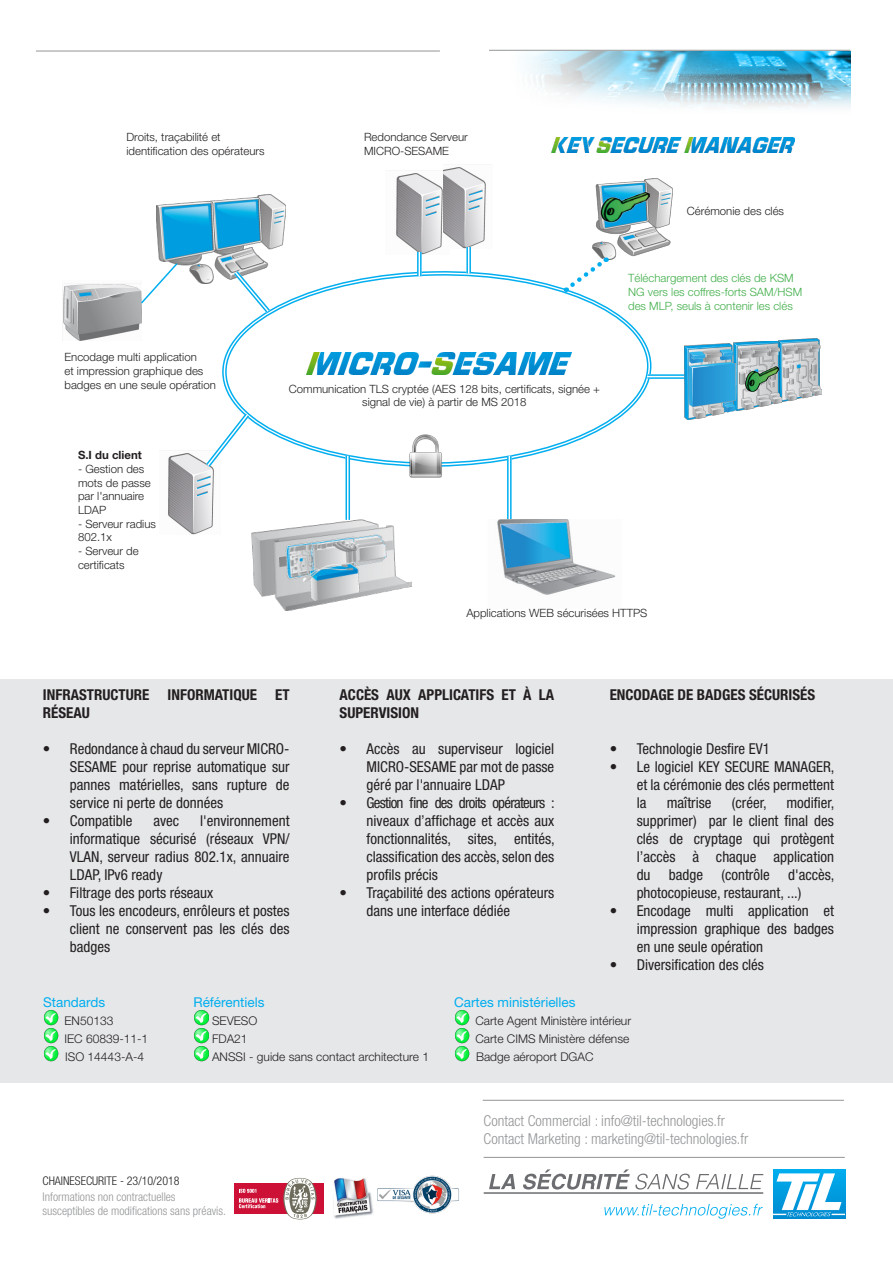
<style>
.page{position:relative;width:893px;height:1263px;background:#fff}
.page>*{position:absolute;margin:0;border:0;box-sizing:border-box;transform-origin:0 0}
.t1{font:condensed 15px/18px "Helvetica Neue";color:#231f20;text-align:justify}
.t2{font:700 condensed 15px/18px "Helvetica Neue";color:#231f20}
.t3{font:300 condensed 15px "Helvetica Neue";color:#939598}
.t4{font:13.5px "Helvetica Neue";color:#00aeef}
.t5{font:300 12px "Helvetica Neue";color:#231f20}
.t6{font:300 condensed 12px/14.4px "Helvetica Neue";color:#939598}
.t7{font:300 condensed 12px "Helvetica Neue";color:#231f20}
.t8{font:300 11.4px/13.6px "Helvetica Neue";color:#231f20}
.t9{font:300 11.4px/13.6px "Helvetica Neue";color:#40ae49}
.t10{font:700 11.4px "Helvetica Neue";color:#231f20}
</style>
<div class="page">
<hr style="left:36px;top:51px;width:404px;height:1px;background:#939598">
<img style="left:526px;top:51px;width:324px;height:57px">
<hr style="left:489px;top:50px;width:361px;height:1px;background:#939598">
<div style="left:1px;top:679px;width:892px;height:404px;background:#e6e7e9"></div>
<hr style="left:483px;top:1100px;width:361px;height:1px;background:#939598">
<hr style="left:484px;top:1157px;width:361px;height:1px;background:#939598">
<hr style="left:484px;top:1192px;width:279px;height:2px;background:#6c6d70">
<svg style="left:489px;top:1169px;width:274px;height:20px"></svg>
<svg style="left:604px;top:1204px;width:159px;height:15px"></svg>
<svg style="left:773px;top:1169px;width:72px;height:50px"></svg>
<svg style="left:773px;top:1173px;width:72px;height:43px"></svg>
<div style="left:234px;top:1183px;width:90px;height:31px;background:#cd1136"></div>
<svg style="left:239px;top:1178px;width:78px;height:41px"></svg>
<img style="left:333px;top:1178px;width:32px;height:41px">
<img style="left:44px;top:1010px;width:15px;height:15px">
<img style="left:44px;top:1028px;width:15px;height:15px">
<img style="left:44px;top:1046px;width:15px;height:15px">
<img style="left:194px;top:1010px;width:15px;height:15px">
<img style="left:194px;top:1028px;width:15px;height:15px">
<img style="left:194px;top:1046px;width:15px;height:15px">
<img style="left:455px;top:1010px;width:14px;height:15px">
<img style="left:455px;top:1028px;width:14px;height:15px">
<img style="left:455px;top:1046px;width:14px;height:15px">
<img style="left:778px;top:338px;width:44px;height:63px">
<img style="left:733px;top:341px;width:48px;height:69px">
<svg style="left:225px;top:273px;width:424px;height:192px"></svg>
<img style="left:307px;top:352px;width:264px;height:22px">
<img style="left:592px;top:178px;width:81px;height:82px">
<img style="left:552px;top:138px;width:242px;height:14px">
<img style="left:156px;top:195px;width:129px;height:88px">
<img style="left:252px;top:520px;width:160px;height:90px">
<svg style="left:347px;top:456px;width:2px;height:64px"></svg>
<hr style="left:349px;top:456px;width:1px;height:64px;background:#00aeef">
<hr style="left:346px;top:456px;width:1px;height:64px;background:#00aeef">
<div style="left:507px;top:456px;width:5px;height:64px;background:#fff"></div>
<hr style="left:510px;top:456px;width:2px;height:64px;background:#00aeef">
<hr style="left:507px;top:456px;width:2px;height:64px;background:#00aeef">
<img style="left:396px;top:173px;width:47px;height:81px">
<img style="left:443px;top:167px;width:43px;height:81px">
<div style="left:466px;top:247px;width:5px;height:26px;background:#fff"></div>
<hr style="left:469px;top:247px;width:2px;height:26px;background:#00aeef">
<hr style="left:466px;top:247px;width:2px;height:26px;background:#00aeef">
<div style="left:417px;top:252px;width:5px;height:24px;background:#fff"></div>
<hr style="left:420px;top:252px;width:2px;height:24px;background:#00aeef">
<hr style="left:417px;top:252px;width:2px;height:24px;background:#00aeef">
<svg style="left:229px;top:266px;width:46px;height:52px"></svg>
<img style="left:497px;top:520px;width:119px;height:75px">
<div style="left:647px;top:374px;width:44px;height:5px;background:#fff"></div>
<hr style="left:647px;top:374px;width:44px;height:2px;background:#00aeef">
<hr style="left:647px;top:377px;width:44px;height:2px;background:#00aeef">
<svg style="left:560px;top:253px;width:52px;height:43px"></svg>
<img style="left:63px;top:284px;width:78px;height:57px">
<svg style="left:139px;top:262px;width:40px;height:43px"></svg>
<img style="left:168px;top:453px;width:46px;height:82px">
<svg style="left:202px;top:409px;width:52px;height:63px"></svg>
<img style="left:403px;top:434px;width:44px;height:44px">
<img style="left:685px;top:343px;width:51px;height:76px">
<img style="left:745px;top:362px;width:33px;height:34px">
<img style="left:599px;top:187px;width:51px;height:40px">
<img style="left:365px;top:1175px;width:94px;height:41px">
<p class="t8" style="left:126px;top:130px;width:140px">Droits, traçabilité et identification des opérateurs</p>
<p class="t8" style="left:64px;top:350px;width:153px">Encodage multi application<br>et impression graphique des badges en une seule opération</p>
<p class="t10" style="left:78px;top:448px;width:65px">S.I du client</p>
<p class="t8" style="left:78px;top:462px;width:74px">- Gestion des mots de passe par l'annuaire<br>LDAP</p>
<p class="t8" style="left:78px;top:516px;width:79px">- Serveur radius<br>802.1x</p>
<p class="t8" style="left:78px;top:544px;width:62px">- Serveur de certificats</p>
<p class="t8" style="left:364px;top:130px;width:105px">Redondance Serveur<br>MICRO-SESAME</p>
<p class="t8" style="left:687px;top:204px;width:99px">Cérémonie des clés</p>
<p class="t9" style="left:628px;top:271px;width:175px">Téléchargement des clés de KSM<br>NG vers les coffres-forts SAM/HSM des MLP, seuls à contenir les clés</p>
<p class="t8" style="left:289px;top:381px;width:313px;text-align:center">Communication TLS cryptée (AES 128 bits, certificats, signée + signal de vie) à partir de MS 2018</p>
<p class="t8" style="left:466px;top:605px;width:182px">Applications WEB sécurisées HTTPS</p>
<p class="t2" style="left:43px;top:686px;width:248px">INFRASTRUCTURE INFORMATIQUE ET<br>RÉSEAU</p>
<p class="t1" style="left:70px;top:740px;width:221px;text-indent:-27px">• Redondance à chaud du serveur MICRO-SESAME pour reprise automatique sur pannes matérielles, sans rupture de service ni perte de données</p>
<p class="t1" style="left:43px;top:812px;width:91px">• Compatible</p>
<p class="t1" style="left:153px;top:812px;width:27px">avec</p>
<p class="t1" style="left:70px;top:812px;width:221px;text-indent:130px">l'environnement informatique sécurisé (réseaux VPN/ VLAN, serveur radius 802.1x, annuaire LDAP, IPv6 ready</p>
<p class="t1" style="left:43px;top:884px;width:172px">• Filtrage des ports réseaux</p>
<p class="t1" style="left:70px;top:902px;width:221px;text-indent:-27px">• Tous les encodeurs, enrôleurs et postes client ne conservent pas les clés des badges</p>
<p class="t2" style="left:340px;top:686px;width:216px">ACCÈS AUX APPLICATIFS ET À LA<br>SUPERVISION</p>
<p class="t1" style="left:367px;top:740px;width:189px;text-indent:-27px">• Accès au superviseur logiciel MICRO-SESAME par mot de passe géré par l'annuaire LDAP</p>
<p class="t1" style="left:367px;top:794px;width:190px;text-indent:-27px">• Gestion fine des droits opérateurs : niveaux d’affichage et accès aux fonctionnalités, sites, entités, classification des accès, selon des profils précis</p>
<p class="t1" style="left:367px;top:884px;width:189px;text-indent:-27px">• Traçabilité des actions opérateurs dans une interface dédiée</p>
<p class="t2" style="left:610px;top:685px;width:207px">ENCODAGE DE BADGES SÉCURISÉS</p>
<p class="t1" style="left:610px;top:739px;width:162px">• Technologie Desfire EV1</p>
<p class="t1" style="left:637px;top:757px;width:199px;text-indent:-27px">• Le logiciel KEY SECURE MANAGER, et la cérémonie des clés permettent la</p>
<p class="t1" style="left:667px;top:793px;width:46px">maîtrise</p>
<p class="t1" style="left:732px;top:793px;width:36px">(créer,</p>
<p class="t1" style="left:637px;top:793px;width:199px;text-indent:150px">modifier, supprimer) par le client final des clés de cryptage qui protègent l’accès à chaque application du badge (contrôle d'accès, photocopieuse, restaurant, ...)</p>
<p class="t1" style="left:637px;top:901px;width:199px;text-indent:-27px">• Encodage multi application et impression graphique des badges en une seule opération</p>
<p class="t1" style="left:610px;top:955px;width:156px">• Diversification des clés</p>
<p class="t4" style="left:43px;top:994px;width:64px">Standards</p>
<p class="t5" style="left:64px;top:1013px;width:50px">EN50133</p>
<p class="t5" style="left:64px;top:1031px;width:85px">IEC 60839-11-1</p>
<p class="t5" style="left:65px;top:1049px;width:80px">ISO 14443-A-4</p>
<p class="t4" style="left:193px;top:994px;width:72px">Référentiels</p>
<p class="t5" style="left:212px;top:1013px;width:47px">SEVESO</p>
<p class="t5" style="left:212px;top:1031px;width:37px">FDA21</p>
<p class="t5" style="left:212px;top:1049px;width:218px">ANSSI - guide sans contact architecture 1</p>
<p class="t7" style="left:43px;top:1173px;width:139px">CHAINESECURITE - 23/10/2018</p>
<p class="t6" style="left:43px;top:1189px;width:185px">Informations non contractuelles susceptibles de modifications sans préavis.</p>
<p class="t4" style="left:454px;top:994px;width:123px">Cartes ministérielles</p>
<p class="t5" style="left:475px;top:1013px;width:157px">Carte Agent Ministère intérieur</p>
<p class="t5" style="left:475px;top:1031px;width:156px">Carte CIMS Ministère défense</p>
<p class="t5" style="left:476px;top:1049px;width:119px">Badge aéroport DGAC</p>
<p class="t3" style="left:484px;top:1112px;width:243px">Contact Commercial : info@til-technologies.fr</p>
<p class="t3" style="left:484px;top:1130px;width:266px">Contact Marketing : marketing@til-technologies.fr</p>
</div>
